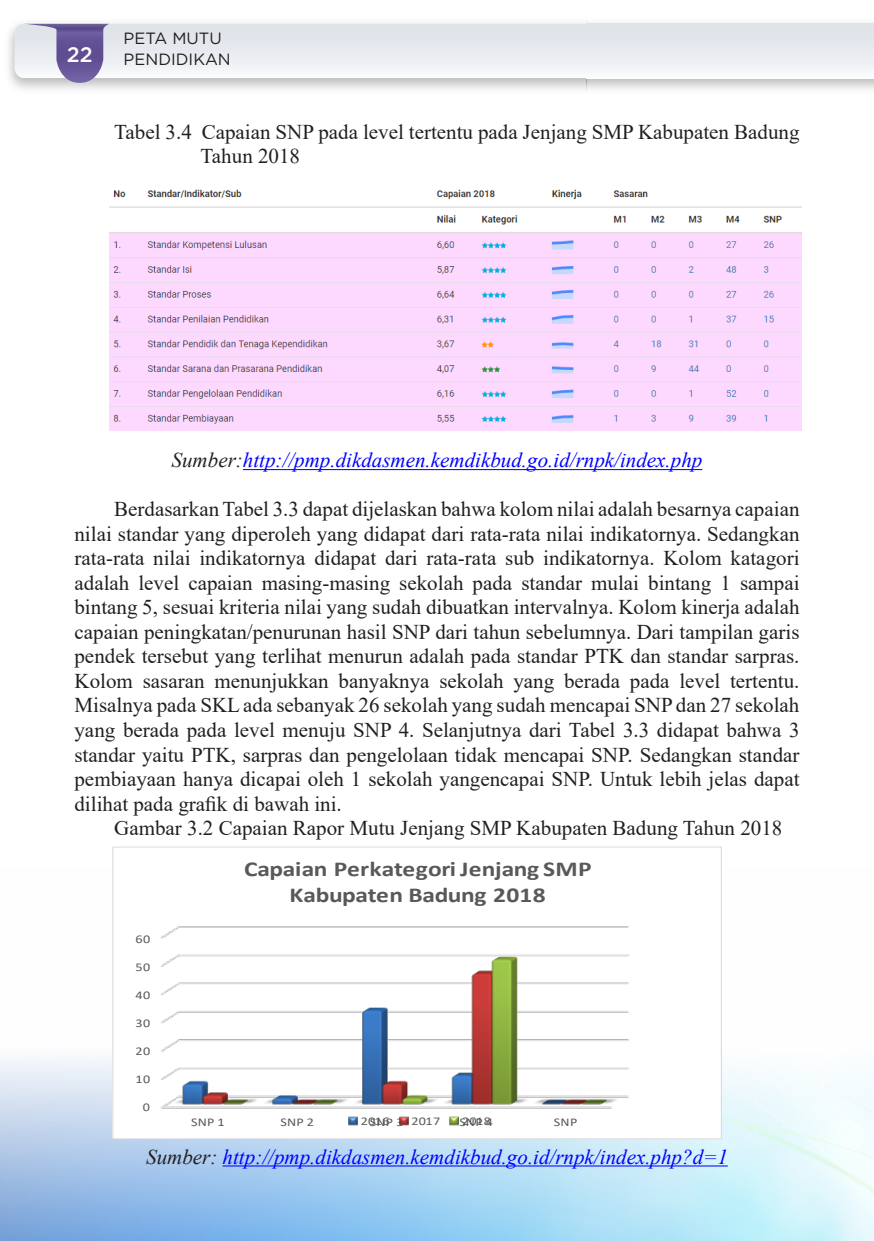
<style>
.page{position:relative;width:874px;height:1241px;background:#fff}
.page>*{position:absolute;margin:0;border:0;box-sizing:border-box;transform-origin:0 0}
.t1{font:700 21.35px/26.1px "Calibri";letter-spacing:-.01em;color:#595959;text-align:center;scale:1.2 1}
.t2{font:21px/24.5px "Times New Roman";color:#231f20;text-align:justify}
.sum{font:italic 21px "Times New Roman";color:#00f}
.t3{font:500 21px "Gotham";color:#fff}
.t4{font:16.28px/21px "Gotham";color:#231f20}
.t5{font:11.9px "Calibri";letter-spacing:.02em;color:#595959;scale:1.2 1}
.s1{color:#231f20}
</style>
<div class="page">
<svg style="left:14px;top:24px;width:572px;height:59px"></svg>
<div style="left:586px;top:24px;width:287px;height:54px;background:linear-gradient(to bottom,#dbe0e6,#f6f8f9)"></div>
<svg style="left:873px;top:24px;width:1px;height:54px"></svg>
<img style="left:0;top:868px;width:873px;height:372px">
<hr style="left:243px;top:469px;width:459px;height:1px;background:#00f">
<hr style="left:222px;top:1165px;width:505px;height:1px;background:#00f">
<img style="left:109px;top:189px;width:692px;height:241px">
<div style="left:112px;top:846px;width:609px;height:292px;background:#fff"></div>
<img style="left:160px;top:926px;width:469px;height:183px">
<svg style="left:348px;top:1116px;width:10px;height:10px"></svg>
<svg style="left:399px;top:1116px;width:10px;height:10px"></svg>
<svg style="left:449px;top:1116px;width:10px;height:10px"></svg>
<div style="left:112px;top:846px;width:609px;height:292px;border:1px solid #d9d9d9"></div>
<p class="t3" style="left:67px;top:41px;width:27px">22</p>
<p class="t4" style="left:124px;top:27px;width:109px">PETA MUTU<br>PENDIDIKAN</p>
<p class="t2" style="left:114px;top:119px;width:686px">Tabel 3.4 Capaian SNP pada level tertentu pada Jenjang SMP Kabupaten Badung</p>
<p class="t2" style="left:200px;top:143px;width:101px">Tahun 2018</p>
<p class="sum" style="left:171px;top:446px;width:532px"><span class="s1">Sumber:</span>http://pmp.dikdasmen.kemdikbud.go.id/rnpk/index.php</p>
<p class="t2" style="left:74px;top:496px;width:726px;text-indent:40px">Berdasarkan Tabel 3.3 dapat dijelaskan bahwa kolom nilai adalah besarnya capaian nilai standar yang diperoleh yang didapat dari rata-rata nilai indikatornya. Sedangkan rata-rata nilai indikatornya didapat dari rata-rata sub indikatornya. Kolom katagori adalah level capaian masing-masing sekolah pada standar mulai bintang 1 sampai bintang 5, sesuai kriteria nilai yang sudah dibuatkan intervalnya. Kolom kinerja adalah capaian peningkatan/penurunan hasil SNP dari tahun sebelumnya. Dari tampilan garis pendek tersebut yang terlihat menurun adalah pada standar PTK dan standar sarpras.<br>Kolom sasaran menunjukkan banyaknya sekolah yang berada pada level tertentu.<br>Misalnya pada SKL ada sebanyak 26 sekolah yang sudah mencapai SNP dan 27 sekolah yang berada pada level menuju SNP 4. Selanjutnya dari Tabel 3.3 didapat bahwa 3 standar yaitu PTK, sarpras dan pengelolaan tidak mencapai SNP. Sedangkan standar pembiayaan hanya dicapai oleh 1 sekolah yangencapai SNP. Untuk lebih jelas dapat dilihat pada grafik di bawah ini.</p>
<p class="t2" style="left:114px;top:815px;width:669px">Gambar 3.2 Capaian Rapor Mutu Jenjang SMP Kabupaten Badung Tahun 2018</p>
<p class="t5" style="left:135px;top:930px;width:14px">60</p>
<p class="t5" style="left:135px;top:958px;width:14px">50</p>
<p class="t5" style="left:135px;top:986px;width:14px">40</p>
<p class="t5" style="left:135px;top:1014px;width:14px">30</p>
<p class="t5" style="left:135px;top:1042px;width:14px">20</p>
<p class="t5" style="left:135px;top:1070px;width:14px">10</p>
<p class="t5" style="left:143px;top:1098px;width:7px">0</p>
<p class="t1" style="left:244px;top:855px;width:291px">Capaian Perkategori Jenjang SMP<br>Kabupaten Badung 2018</p>
<p class="t5" style="left:360px;top:1112px;width:26px">2016</p>
<p class="t5" style="left:411px;top:1112px;width:26px">2017</p>
<p class="t5" style="left:462px;top:1112px;width:26px">2018</p>
<p class="t5" style="left:191px;top:1113px;width:29px">SNP 1</p>
<p class="t5" style="left:280px;top:1113px;width:29px">SNP 2</p>
<p class="t5" style="left:370px;top:1113px;width:29px">SNP 3</p>
<p class="t5" style="left:459px;top:1113px;width:29px">SNP 4</p>
<p class="t5" style="left:553px;top:1113px;width:21px">SNP</p>
<p class="sum" style="left:146px;top:1141px;width:583px"><span class="s1">Sumber:</span> http://pmp.dikdasmen.kemdikbud.go.id/rnpk/index.php?d=1</p>
</div>
